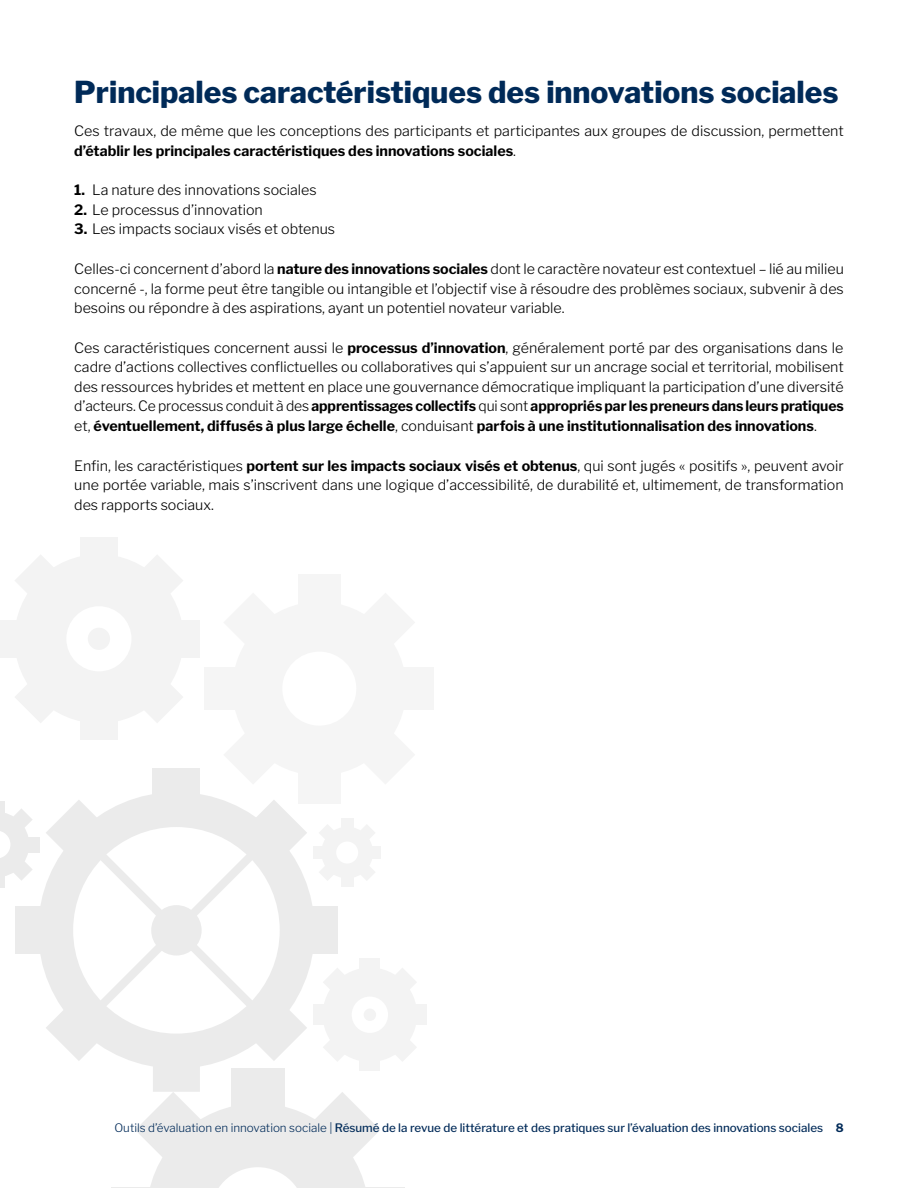
<style>
.page{position:relative;width:918px;height:1188px;background:#fff}
.page>*{position:absolute;margin:0;border:0;box-sizing:border-box;transform-origin:0 0}
.t1{font:800 30px "Libre Franklin";color:#002a58}
.t2{font:300 14.25px/19.5px "Libre Franklin";color:#000;text-align:justify}
.t3{font:500 11.7px "Libre Franklin";color:#002a58}
.s1{font-weight:700}
.s2{font-weight:300}
</style>
<div class="page">
<div style="left:231px;top:1068px;width:54px;height:42px;background:#ebebeb"></div>
<hr style="left:362px;top:1187px;width:42px;height:1px;background:#e3e3e3">
<hr style="left:111px;top:1187px;width:43px;height:1px;background:#e3e3e3">
<svg style="left:136px;top:1092px;width:244px;height:96px"></svg>
<svg style="left:38px;top:792px;width:277px;height:274px"></svg>
<div style="left:153px;top:769px;width:47px;height:32px;background:#ebebeb"></div>
<div style="left:306px;top:907px;width:32px;height:47px;background:#ebebeb"></div>
<div style="left:153px;top:1060px;width:47px;height:32px;background:#ebebeb"></div>
<div style="left:15px;top:907px;width:32px;height:47px;background:#ebebeb"></div>
<svg style="left:46px;top:800px;width:261px;height:261px"></svg>
<div style="left:298px;top:574px;width:42px;height:33px;background:#f1f1f1"></div>
<div style="left:401px;top:668px;width:33px;height:42px;background:#f1f1f1"></div>
<div style="left:298px;top:770px;width:42px;height:33px;background:#f1f1f1"></div>
<div style="left:205px;top:668px;width:33px;height:42px;background:#f1f1f1"></div>
<hr style="left:0;top:801px;width:4px;height:13px;background:#ebebeb">
<div style="left:27px;top:837px;width:13px;height:16px;background:#ebebeb"></div>
<svg style="left:0;top:808px;width:32px;height:73px"></svg>
<hr style="left:0;top:875px;width:4px;height:13px;background:#ebebeb">
<div style="left:341px;top:818px;width:12px;height:10px;background:#eee"></div>
<div style="left:371px;top:846px;width:10px;height:13px;background:#eee"></div>
<div style="left:341px;top:877px;width:12px;height:10px;background:#eee"></div>
<div style="left:313px;top:846px;width:10px;height:13px;background:#eee"></div>
<svg style="left:319px;top:824px;width:56px;height:57px"></svg>
<div style="left:360px;top:958px;width:20px;height:17px;background:#eee"></div>
<div style="left:410px;top:1004px;width:16px;height:21px;background:#eee"></div>
<div style="left:360px;top:1055px;width:20px;height:16px;background:#eee"></div>
<div style="left:314px;top:1004px;width:16px;height:21px;background:#eee"></div>
<svg style="left:323px;top:968px;width:93px;height:94px"></svg>
<div style="left:364px;top:1009px;width:12px;height:12px;background:#eee;border-radius:50%"></div>
<div style="left:80px;top:538px;width:38px;height:29px;background:#eee"></div>
<div style="left:171px;top:620px;width:29px;height:37px;background:#eee"></div>
<div style="left:80px;top:711px;width:38px;height:29px;background:#eee"></div>
<div style="left:0;top:620px;width:27px;height:37px;background:#eee"></div>
<svg style="left:14px;top:555px;width:169px;height:168px"></svg>
<div style="left:88px;top:628px;width:22px;height:22px;background:#eee;border-radius:50%"></div>
<h1 class="t1" style="left:74px;top:69px;width:766px">Principales caractéristiques des innovations sociales</h1>
<p class="t2" style="left:74px;top:120px;width:771px">Ces travaux, de même que les conceptions des participants et participantes aux groupes de discussion, permettent <span class="s1">d’établir les principales caractéristiques des innovations sociales</span>.</p>
<p class="t2" style="left:74px;top:179px;width:244px"><span class="s1">1.</span> La nature des innovations sociales</p>
<p class="t2" style="left:74px;top:199px;width:190px"><span class="s1">2.</span> Le processus d’innovation</p>
<p class="t2" style="left:74px;top:218px;width:262px"><span class="s1">3.</span> Les impacts sociaux visés et obtenus</p>
<p class="t2" style="left:74px;top:258px;width:771px">Celles-ci concernent d’abord la <span class="s1">nature des innovations sociales</span> dont le caractère novateur est contextuel – lié au milieu concerné -, la forme peut être tangible ou intangible et l’objectif vise à résoudre des problèmes sociaux, subvenir à des besoins ou répondre à des aspirations, ayant un potentiel novateur variable.</p>
<p class="t2" style="left:74px;top:337px;width:771px">Ces caractéristiques concernent aussi le <span class="s1">processus d’innovation</span>, généralement porté par des organisations dans le cadre d’actions collectives conflictuelles ou collaboratives qui s’appuient sur un ancrage social et territorial, mobilisent des ressources hybrides et mettent en place une gouvernance démocratique impliquant la participation d’une diversité d’acteurs. Ce processus conduit à des <span class="s1">apprentissages collectifs</span> qui sont <span class="s1">appropriés par les preneurs dans leurs pratiques </span>et, <span class="s1">éventuellement, diffusés à plus large échelle</span>, conduisant <span class="s1">parfois à une institutionnalisation des innovations</span>.</p>
<p class="t2" style="left:74px;top:454px;width:771px">Enfin, les caractéristiques <span class="s1">portent sur les impacts sociaux visés et obtenus</span>, qui sont jugés « positifs », peuvent avoir une portée variable, mais s’inscrivent dans une logique d’accessibilité, de durabilité et, ultimement, de transformation des rapports sociaux.</p>
<p class="t3" style="left:114px;top:1119px;width:731px"><span class="s2">Outils d’évaluation en innovation sociale |</span> Résumé de la revue de littérature et des pratiques sur l’évaluation des innovations sociales <span class="s1">8</span></p>
</div>
